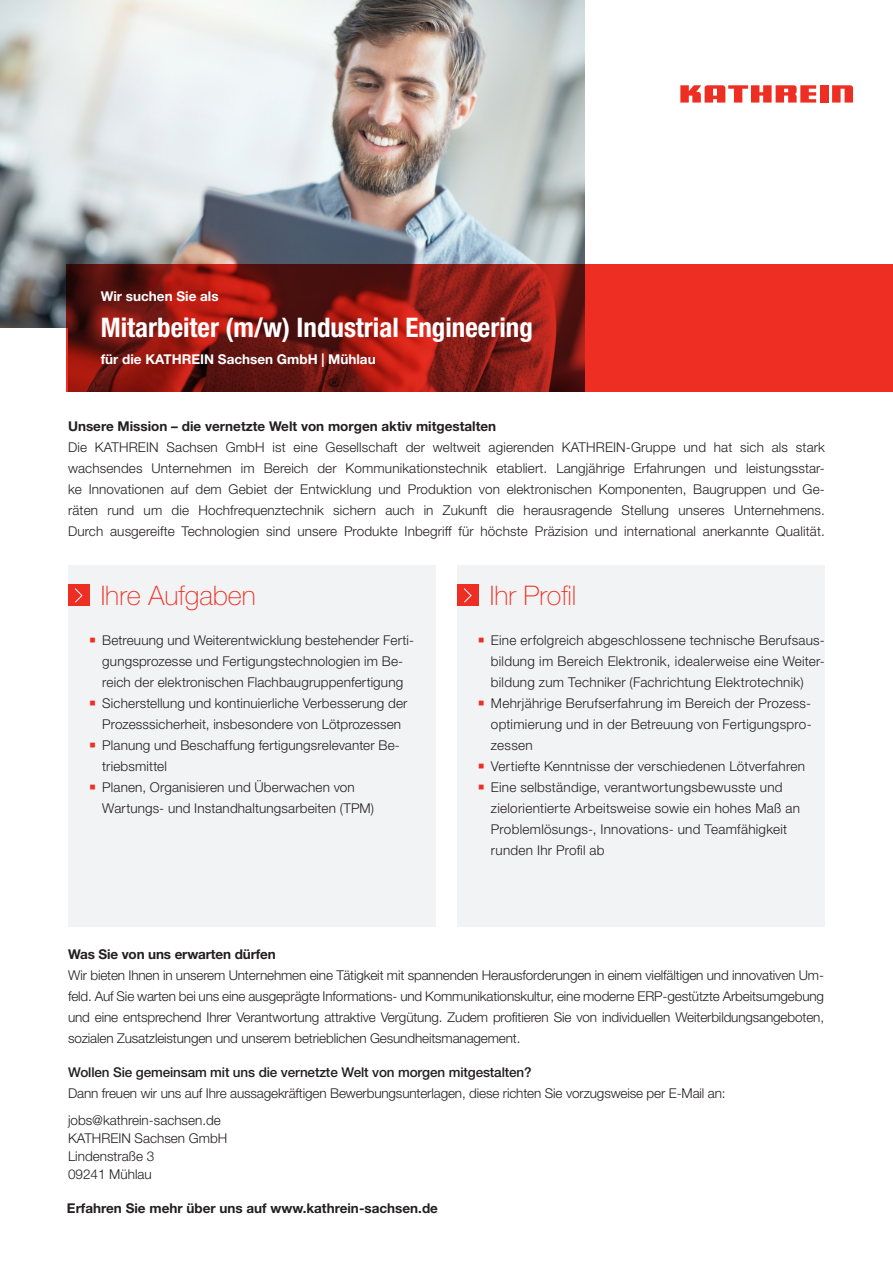
<style>
.page{position:relative;width:893px;height:1263px;background:#fff}
.page>*{position:absolute;margin:0;border:0;box-sizing:border-box;transform-origin:0 0}
.t1{font:700 condensed 27px "Helvetica Neue LT Std";color:#fff}
._01_Headline_Thin35{font:100 27px "Helvetica Neue LT Std";color:#ee2e22}
._03_Fließtext_45Ligh{font:300 13.5px/21px "Helvetica Neue LT Std";letter-spacing:.01em;color:#231f20;text-align:justify}
._03_Fließtext_45Ligh-2{font:700 13.5px "Helvetica Neue LT Std";color:#231f20}
._03_Fließtext_45Ligh-3{font:300 13.5px "Helvetica Neue LT Std";letter-spacing:-.01em;color:#231f20}
._03_Fließtext_45Ligh-4{font:500 13.5px "Helvetica Neue LT Std";letter-spacing:-.01em;color:#231f20}
.t2{font:700 13.5px "Helvetica Neue LT Std";color:#fff}
.s1{font-family:"Arial";font-weight:700;font-size:18px;color:#ee2e22}
</style>
<div class="page">
<img style="left:0;top:0;width:584px;height:328px">
<svg style="left:67px;top:264px;width:826px;height:128px;background:#aa2018"></svg>
<div style="left:820px;top:85px;width:8px;height:18px;background:#ee2e22"></div>
<svg style="left:832px;top:85px;width:21px;height:18px"></svg>
<svg style="left:680px;top:85px;width:136px;height:18px"></svg>
<div style="left:68px;top:566px;width:368px;height:361px;background:#f2f3f4"></div>
<div style="left:457px;top:566px;width:368px;height:361px;background:#f2f3f4"></div>
<div style="left:68px;top:585px;width:21px;height:21px;background:#ee2e22"></div>
<svg style="left:74px;top:588px;width:9px;height:15px"></svg>
<div style="left:457px;top:585px;width:21px;height:21px;background:#ee2e22"></div>
<svg style="left:463px;top:588px;width:9px;height:15px"></svg>
<p class="t2" style="left:101px;top:288px;width:119px">Wir suchen Sie als</p>
<p class="t1" style="left:101px;top:311px;width:434px">Mitarbeiter (m/w) Industrial Engineering</p>
<p class="t2" style="left:101px;top:351px;width:276px">für die KATHREIN Sachsen GmbH | Mühlau</p>
<p class="_03_Fließtext_45Ligh-2" style="left:68px;top:418px;width:430px">Unsere Mission – die vernetzte Welt von morgen aktiv mitgestalten</p>
<p class="_03_Fließtext_45Ligh" style="left:68px;top:436px;width:758px">Die KATHREIN Sachsen GmbH ist eine Gesellschaft der weltweit agierenden KATHREIN-Gruppe und hat sich als stark wachsendes Unternehmen im Bereich der Kommunikationstechnik etabliert. Langjährige Erfahrungen und leistungsstar&shy;ke Innovationen auf dem Gebiet der Entwicklung und Produktion von elektronischen Komponenten, Baugruppen und Ge&shy;räten rund um die Hochfrequenztechnik sichern auch in Zukunft die herausragende Stellung unseres Unternehmens.<br>Durch ausgereifte Technologien sind unsere Produkte Inbegriff für höchste Präzision und international anerkannte Qualität.</p>
<p class="_01_Headline_Thin35" style="left:101px;top:580px;width:157px">Ihre Aufgaben</p>
<p class="_01_Headline_Thin35" style="left:490px;top:580px;width:88px">Ihr Profil</p>
<p class="_03_Fließtext_45Ligh" style="left:90px;top:630px;width:326px;text-align:center"><span class="s1">▪</span> Betreuung und Weiterentwicklung bestehender Ferti&shy;gungsprozesse und Fertigungstechnologien im Be&shy;reich der elektronischen Flachbaugruppenfertigung</p>
<p class="_03_Fließtext_45Ligh" style="left:90px;top:693px;width:319px;text-align:center"><span class="s1">▪</span> Sicherstellung und kontinuierliche Verbesserung der<br>Prozesssicherheit, insbesondere von Lötprozessen</p>
<p class="_03_Fließtext_45Ligh" style="left:102px;top:735px;width:299px;text-indent:-13px"><span class="s1">▪</span> Planung und Beschaffung fertigungsrelevanter Be&shy;triebsmittel</p>
<p class="_03_Fließtext_45Ligh" style="left:102px;top:777px;width:273px;text-indent:-13px"><span class="s1">▪</span> Planen, Organisieren und Überwachen von<br>Wartungs- und Instandhaltungsarbeiten (TPM)</p>
<p class="_03_Fließtext_45Ligh" style="left:491px;top:630px;width:336px;text-indent:-13px"><span class="s1">▪</span> Eine erfolgreich abgeschlossene technische Berufsaus&shy;bildung im Bereich Elektronik, idealerweise eine Weiter&shy;bildung zum Techniker (Fachrichtung Elektrotechnik)</p>
<p class="_03_Fließtext_45Ligh" style="left:491px;top:693px;width:322px;text-indent:-13px"><span class="s1">▪</span> Mehrjährige Berufserfahrung im Bereich der Prozess&shy;optimierung und in der Betreuung von Fertigungspro&shy;zessen</p>
<p class="_03_Fließtext_45Ligh" style="left:478px;top:756px;width:328px"><span class="s1">▪</span> Vertiefte Kenntnisse der verschiedenen Lötverfahren</p>
<p class="_03_Fließtext_45Ligh" style="left:491px;top:777px;width:311px;text-align:left;text-indent:-13px"><span class="s1">▪</span> Eine selbständige, verantwortungsbewusste und zielorientierte Arbeitsweise sowie ein hohes Maß an Problemlösungs-, Innovations- und Teamfähigkeit runden Ihr Profil ab</p>
<p class="_03_Fließtext_45Ligh-2" style="left:68px;top:946px;width:209px">Was Sie von uns erwarten dürfen</p>
<p class="_03_Fließtext_45Ligh" style="left:68px;top:965px;width:758px">Wir bieten Ihnen in unserem Unternehmen eine Tätigkeit mit spannenden Herausforderungen in einem vielfältigen und innovativen Um&shy;feld. Auf Sie warten bei uns eine ausgeprägte Informations- und Kommunikationskultur, eine moderne ERP-gestützte Arbeitsumgebung und eine entsprechend Ihrer Verantwortung attraktive Vergütung. Zudem profitieren Sie von individuellen Weiterbildungsangeboten, sozialen Zusatzleistungen und unserem betrieblichen Gesundheitsmanagement.</p>
<p class="_03_Fließtext_45Ligh-4" style="left:68px;top:1064px;width:465px">Wollen Sie gemeinsam mit uns die vernetzte Welt von morgen mitgestalten?</p>
<p class="_03_Fließtext_45Ligh-3" style="left:68px;top:1085px;width:659px">Dann freuen wir uns auf Ihre aussagekräftigen Bewerbungsunterlagen, diese richten Sie vorzugsweise per E-Mail an:</p>
<p class="_03_Fließtext_45Ligh" style="left:68px;top:1109px;width:154px">jobs@kathrein-sachsen.de</p>
<p class="_03_Fließtext_45Ligh" style="left:68px;top:1127px;width:161px">KATHREIN Sachsen GmbH</p>
<p class="_03_Fließtext_45Ligh" style="left:68px;top:1145px;width:88px">Lindenstraße 3</p>
<p class="_03_Fließtext_45Ligh" style="left:68px;top:1163px;width:85px">09241 Mühlau</p>
<p class="_03_Fließtext_45Ligh-2" style="left:67px;top:1200px;width:373px">Erfahren Sie mehr über uns auf www.kathrein-sachsen.de</p>
</div>
